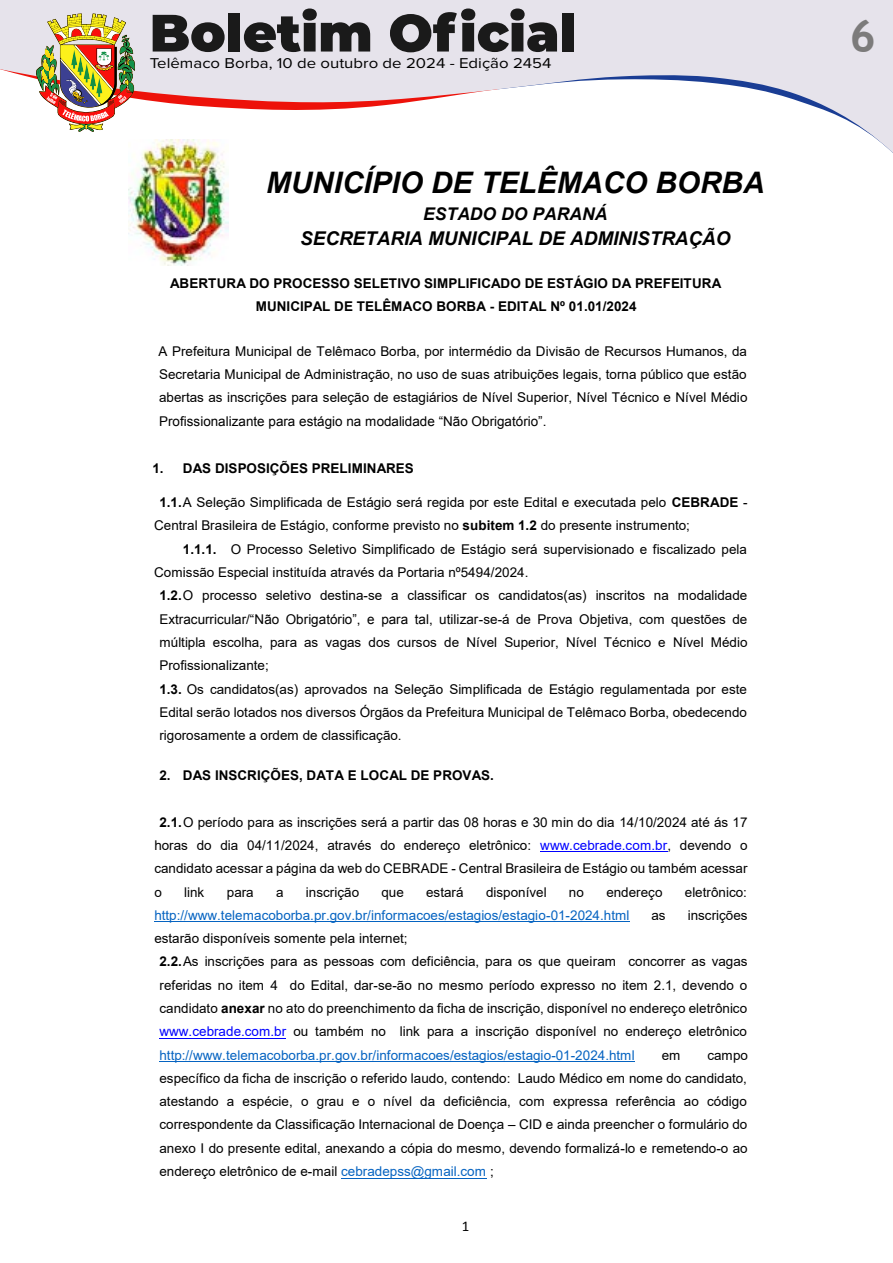
<style>
.page{position:relative;width:893px;height:1263px;background:#fff}
.page>*{position:absolute;margin:0;border:0;box-sizing:border-box;transform-origin:0 0}
.t1{font:700 45px "Trebuchet MS";color:#7c7b7b}
.t2{font:italic 700 29.7px "Arial";color:#000}
.t3{font:italic 700 18.9px "Arial";letter-spacing:-.005em;color:#000}
.t4{font:italic 700 17.55px "Arial";color:#000}
.t5{font:14.85px "Calibri";color:#000}
.t6{font:14.7px "Proxima Nova";color:#000;scale:1.14 1}
.t7{font:13.5px/23.2px "Arial";color:#000;text-align:justify}
.t8{font:700 13.5px/23.5px "Arial";color:#000;text-align:center}
.t9{font:13.5px "Arial";color:#0563c1}
.s1{font-weight:700}
.s2{color:#00f}
.s3{color:#0563c1}
</style>
<div class="page">
<div style="left:0;top:0;width:893px;height:9px;background:#e6e3eb"></div>
<svg style="left:0;top:9px;width:893px;height:144px"></svg>
<img style="left:129px;top:140px;width:99px;height:125px">
<hr style="left:540px;top:851px;width:127px;height:1px;background:#00f">
<hr style="left:154px;top:921px;width:476px;height:1px;background:#0563c1">
<hr style="left:160px;top:1038px;width:126px;height:1px;background:#00f">
<hr style="left:160px;top:1061px;width:475px;height:1px;background:#0563c1">
<hr style="left:341px;top:1177px;width:145px;height:1px;background:#0563c1">
<p class="t6" style="left:150px;top:53px;width:354px">Telêmaco Borba, 10 de outubro de 2024 - Edição 2454</p>
<h2 class="t2" style="left:266px;top:162px;width:500px">MUNICÍPIO DE TELÊMACO BORBA</h2>
<p class="t4" style="left:423px;top:202px;width:186px">ESTADO DO PARANÁ</p>
<h3 class="t3" style="left:300px;top:225px;width:432px">SECRETARIA MUNICIPAL DE ADMINISTRAÇÃO</h3>
<p class="t8" style="left:170px;top:271px;width:553px">ABERTURA DO PROCESSO SELETIVO SIMPLIFICADO DE ESTÁGIO DA PREFEITURA<br>MUNICIPAL DE TELÊMACO BORBA - EDITAL Nº 01.01/2024</p>
<p class="t7" style="left:159px;top:339px;width:590px">A Prefeitura Municipal de Telêmaco Borba, por intermédio da Divisão de Recursos Humanos, da Secretaria Municipal de Administração, no uso de suas atribuições legais, torna público que estão abertas as inscrições para seleção de estagiários de Nível Superior, Nível Técnico e Nível Médio Profissionalizante para estágio na modalidade “Não Obrigatório”.</p>
<p class="t8" style="left:153px;top:457px;width:263px">1. DAS DISPOSIÇÕES PRELIMINARES</p>
<p class="t7" style="left:154px;top:491px;width:595px;text-indent:5px"><span class="s1">1.1.</span>A Seleção Simplificada de Estágio será regida por este Edital e executada pelo <span class="s1">CEBRADE</span> -<br>Central Brasileira de Estágio, conforme previsto no <span class="s1">subitem 1.2</span> do presente instrumento;</p>
<p class="t7" style="left:183px;top:537px;width:565px"><span class="s1">1.1.1.</span> O Processo Seletivo Simplificado de Estágio será supervisionado e fiscalizado pela</p>
<p class="t7" style="left:154px;top:561px;width:376px">Comissão Especial instituída através da Portaria nº5494/2024.</p>
<p class="t7" style="left:159px;top:584px;width:589px"><span class="s1">1.2.</span>O processo seletivo destina-se a classificar os candidatos(as) inscritos na modalidade</p>
<p class="t7" style="left:159px;top:607px;width:589px">Extracurricular/“Não Obrigatório”, e para tal, utilizar-se-á de Prova Objetiva, com questões de</p>
<p class="t7" style="left:159px;top:630px;width:589px">múltipla escolha, para as vagas dos cursos de Nível Superior, Nível Técnico e Nível Médio</p>
<p class="t7" style="left:159px;top:654px;width:111px">Profissionalizante;</p>
<p class="t7" style="left:159px;top:677px;width:589px"><span class="s1">1.3.</span> Os candidatos(as) aprovados na Seleção Simplificada de Estágio regulamentada por este</p>
<p class="t7" style="left:159px;top:700px;width:589px">Edital serão lotados nos diversos Órgãos da Prefeitura Municipal de Telêmaco Borba, obedecendo</p>
<p class="t7" style="left:159px;top:724px;width:244px">rigorosamente a ordem de classificação.</p>
<p class="t8" style="left:159px;top:763px;width:336px">2. DAS INSCRIÇÕES, DATA E LOCAL DE PROVAS.</p>
<p class="t7" style="left:154px;top:810px;width:595px;text-indent:5px"><span class="s1">2.1.</span>O período para as inscrições será a partir das 08 horas e 30 min do dia 14/10/2024 até ás 17 horas do dia 04/11/2024, através do endereço eletrônico: <span class="s2">www.cebrade.com.br</span>, devendo o candidato acessar a página da web do CEBRADE - Central Brasileira de Estágio ou também acessar o</p>
<p class="t7" style="left:184px;top:880px;width:22px">link</p>
<p class="t7" style="left:227px;top:880px;width:28px">para</p>
<p class="t7" style="left:276px;top:880px;width:9px">a</p>
<p class="t7" style="left:306px;top:880px;width:55px">inscrição</p>
<p class="t7" style="left:381px;top:880px;width:24px">que</p>
<p class="t7" style="left:426px;top:880px;width:39px">estará</p>
<p class="t7" style="left:486px;top:880px;width:62px">disponível</p>
<p class="t7" style="left:569px;top:880px;width:17px">no</p>
<p class="t7" style="left:606px;top:880px;width:58px">endereço</p>
<p class="t7" style="left:685px;top:880px;width:64px">eletrônico:</p>
<p class="t9" style="left:154px;top:906px;width:477px">http://www.telemacoborba.pr.gov.br/informacoes/estagios/estagio-01-2024.html</p>
<p class="t7" style="left:651px;top:903px;width:16px">as</p>
<p class="t7" style="left:688px;top:903px;width:61px">inscrições</p>
<p class="t7" style="left:160px;top:927px;width:590px;text-align:left;text-indent:-5px">estarão disponíveis somente pela internet;<br><span class="s1">2.2.</span>As inscrições para as pessoas com deficiência, para os que queiram concorrer as vagas referidas no item 4 do Edital, dar-se-ão no mesmo período expresso no item 2.1, devendo o candidato <span class="s1">anexar</span> no ato do preenchimento da ficha de inscrição, disponível no endereço eletrônico <span class="s2">www.cebrade.com.br</span> ou também no link para a inscrição disponível no endereço eletrônico <span class="s3">http://www.telemacoborba.pr.gov.br/informacoes/estagios/estagio-01-2024.html</span></p>
<p class="t7" style="left:160px;top:1043px;width:590px;text-indent:548px">campo específico da ficha de inscrição o referido laudo, contendo: Laudo Médico em nome do candidato, atestando a espécie, o grau e o nível da deficiência, com expressa referência ao código correspondente da Classificação Internacional de Doença – CID e ainda preencher o formulário do anexo I do presente edital, anexando a cópia do mesmo, devendo formalizá-lo e remetendo-o ao endereço eletrônico de e-mail <span class="s3">cebradepss@gmail.com</span> ;</p>
<p class="t7" style="left:662px;top:1043px;width:20px">em</p>
<p class="t5" style="left:462px;top:1215px;width:9px">1</p>
<h1 class="t1" style="left:850px;top:8px;width:28px">6</h1>
</div>
